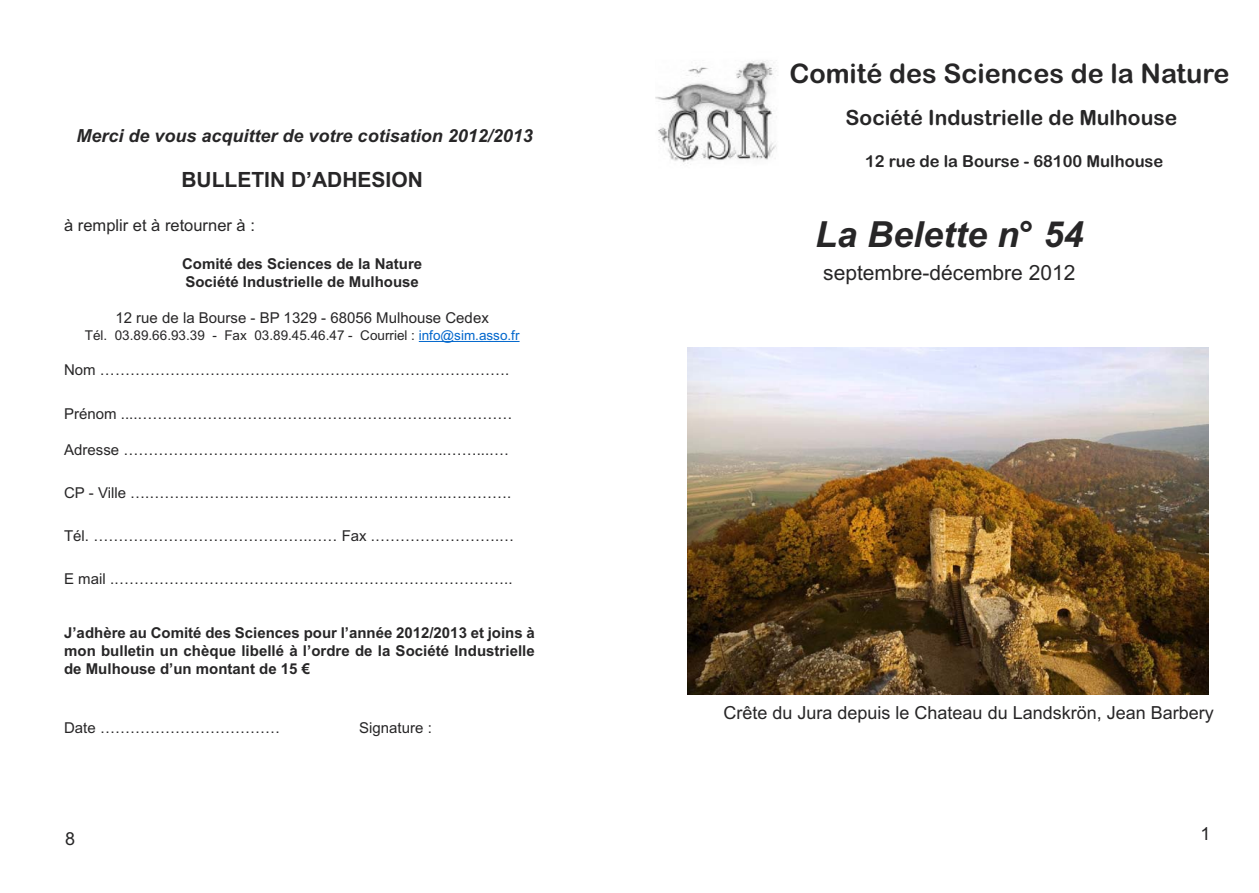
<style>
.page{position:relative;width:1259px;height:893px;background:#fff}
.page>*{position:absolute;margin:0;border:0;box-sizing:border-box;transform-origin:0 0}
.t1{font:italic 700 36px "Arial";color:#272627}
.t2{font:27px "Arial Rounded MT Bold";color:#272627}
.t3{font:21px "Arial Rounded MT Bold";color:#272627}
.t4{font:21px "Arial";color:#272627}
.t5{font:700 21px "Arial";color:#272627}
.t6{font:18px "Arial";color:#272627}
.t7{font:italic 700 18px "Arial";color:#272627}
.t8{font:16.5px "Arial Rounded MT Bold";color:#272627}
.t9{font:16.5px "Arial";color:#272627}
.t10{font:15px "Arial";color:#272627}
.t11{font:700 15px/18px "Arial";color:#272627}
.t12{font:13.5px "Arial";color:#272627}
.s1{color:#06c}
</style>
<div class="page">
<img style="left:688px;top:347px;width:521px;height:348px">
<img style="left:655px;top:60px;width:122px;height:105px">
<hr style="left:419px;top:341px;width:100px;height:1px;background:#06c">
<p class="t7" style="left:76px;top:125px;width:458px">Merci de vous acquitter de votre cotisation 2012/2013</p>
<h3 class="t5" style="left:181px;top:168px;width:243px">BULLETIN D’ADHESION</h3>
<p class="t9" style="left:64px;top:215px;width:192px">à remplir et à retourner à :</p>
<p class="t11" style="left:182px;top:255px;width:242px">Comité des Sciences de la Nature<br>Société Industrielle de Mulhouse</p>
<p class="t10" style="left:115px;top:309px;width:375px">12 rue de la Bourse - BP 1329 - 68056 Mulhouse Cedex</p>
<p class="t12" style="left:85px;top:327px;width:436px">Tél. 03.89.66.93.39 - Fax 03.89.45.46.47 - Courriel : <span class="s1">info@sim.asso.fr</span></p>
<p class="t10" style="left:64px;top:361px;width:447px">Nom ……………………………………………………………………….</p>
<p class="t10" style="left:64px;top:405px;width:450px">Prénom ....…………………………………………………………………</p>
<p class="t10" style="left:64px;top:441px;width:446px">Adresse ………………………………………………………..……...….</p>
<p class="t10" style="left:64px;top:484px;width:448px">CP - Ville ….……………………………….…………………..………….</p>
<p class="t10" style="left:64px;top:527px;width:452px">Tél. …………………………………….…… Fax .…………………….…</p>
<p class="t10" style="left:64px;top:570px;width:450px">E mail .……………………………………………………………………..</p>
<p class="t11" style="left:64px;top:624px;width:472px;text-align:justify">J’adhère au Comité des Sciences pour l’année 2012/2013 et joins à mon bulletin un chèque libellé à l’ordre de la Société Industrielle de Mulhouse d’un montant de 15 €</p>
<p class="t10" style="left:64px;top:719px;width:217px">Date ………………………………</p>
<p class="t10" style="left:359px;top:719px;width:74px">Signature :</p>
<p class="t6" style="left:65px;top:828px;width:12px">8</p>
<h2 class="t2" style="left:789px;top:58px;width:442px">Comité des Sciences de la Nature</h2>
<h3 class="t3" style="left:845px;top:106px;width:333px">Société Industrielle de Mulhouse</h3>
<p class="t8" style="left:865px;top:152px;width:300px">12 rue de la Bourse - 68100 Mulhouse</p>
<h1 class="t1" style="left:815px;top:214px;width:270px">La Belette n° 54</h1>
<h3 class="t4" style="left:823px;top:260px;width:254px">septembre-décembre 2012</h3>
<p class="t6" style="left:723px;top:702px;width:492px">Crête du Jura depuis le Chateau du Landskrön, Jean Barbery</p>
<p class="t6" style="left:1200px;top:823px;width:12px">1</p>
</div>
